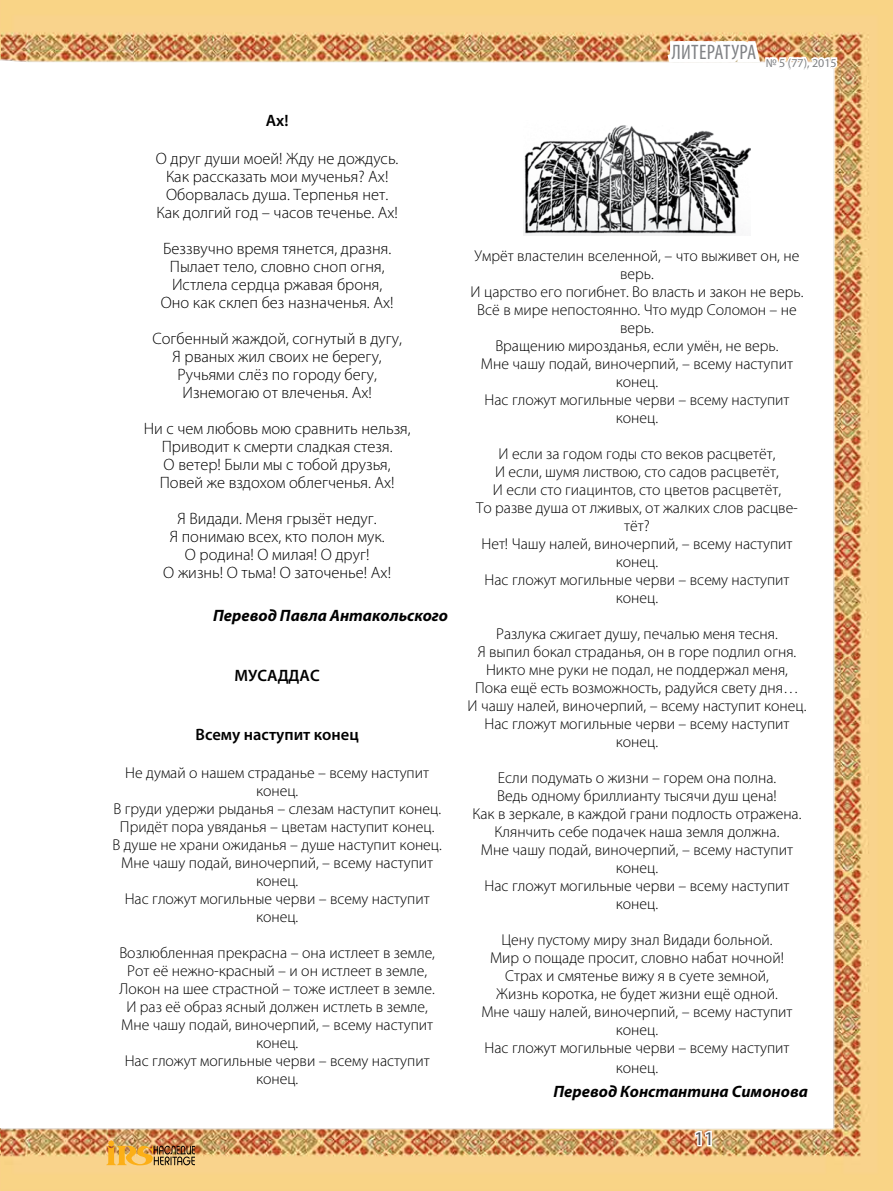
<style>
.page{position:relative;width:893px;height:1191px;background:#fff}
.page>*{position:absolute;margin:0;border:0;box-sizing:border-box;transform-origin:0 0}
.t1{font:19.5px "Myriad Pro";color:#58595b}
.t2{font:300 16.5px/18px "Myriad Pro";color:#000;text-align:center}
.t3{font:italic 700 16.5px "Myriad Pro";color:#000}
.t4{font:600 16.5px "Myriad Pro";color:#000}
.t5{font:300 15.75px/18px "Myriad Pro";color:#000;text-align:center}
.t6{font:12px "Myriad Pro";color:#808285}
</style>
<div class="page">
<img style="left:0;top:0;width:893px;height:1191px">
<svg style="left:693px;top:1128px;width:20px;height:19px"></svg>
<img style="left:106px;top:1140px;width:89px;height:25px">
<svg style="left:663px;top:0;width:176px;height:110px"></svg>
<img style="left:524px;top:120px;width:226px;height:115px">
<p class="t4" style="left:266px;top:110px;width:24px">Ах!</p>
<p class="t2" style="left:156px;top:150px;width:244px">О друг души моей! Жду не дождусь.<br>Как рассказать мои мученья? Ах!<br>Оборвалась душа. Терпенья нет.<br>Как долгий год – часов теченье. Ах!</p>
<p class="t2" style="left:161px;top:240px;width:234px">Беззвучно время тянется, дразня.<br>Пылает тело, словно сноп огня,<br>Истлела сердца ржавая броня,<br>Оно как склеп без назначенья. Ах!</p>
<p class="t2" style="left:152px;top:330px;width:251px">Согбенный жаждой, согнутый в дугу,<br>Я рваных жил своих не берегу,<br>Ручьями слёз по городу бегу,<br>Изнемогаю от влеченья. Ах!</p>
<p class="t2" style="left:144px;top:420px;width:268px">Ни с чем любовь мою сравнить нельзя, Приводит к смерти сладкая стезя.<br>О ветер! Были мы с тобой друзья, Повей же вздохом облегченья. Ах!</p>
<p class="t2" style="left:163px;top:510px;width:229px">Я Видади. Меня грызёт недуг.<br>Я понимаю всех, кто полон мук.<br>О родина! О милая! О друг!<br>О жизнь! О тьма! О заточенье! Ах!</p>
<p class="t3" style="left:213px;top:605px;width:236px">Перевод Павла Антакольского</p>
<p class="t4" style="left:235px;top:664px;width:87px">МУСАДДАС</p>
<p class="t4" style="left:196px;top:724px;width:165px">Всему наступит конец</p>
<p class="t5" style="left:112px;top:764px;width:331px">Не думай о нашем страданье – всему наступит конец.<br>В груди удержи рыданья – слезам наступит конец.<br>Придёт пора увяданья – цветам наступит конец.<br>В душе не храни ожиданья – душе наступит конец.<br>Мне чашу подай, виночерпий, – всему наступит конец.<br>Нас гложут могильные черви – всему наступит конец.</p>
<p class="t5" style="left:119px;top:944px;width:317px">Возлюбленная прекрасна – она истлеет в земле, Рот её нежно-красный – и он истлеет в земле, Локон на шее страстной – тоже истлеет в земле.<br>И раз её образ ясный должен истлеть в земле, Мне чашу подай, виночерпий, – всему наступит конец.<br>Нас гложут могильные черви – всему наступит конец.</p>
<p class="t6" style="left:672px;top:55px;width:166px"><sup>ЛИТЕРАТУРА</sup> № 5 (77), 2015</p>
<p class="t5" style="left:471px;top:247px;width:334px">Умрёт властелин вселенной, – что выживет он, не верь.<br>И царство его погибнет. Во власть и закон не верь.<br>Всё в мире непостоянно. Что мудр Соломон – не верь.<br>Вращению мирозданья, если умён, не верь.<br>Мне чашу подай, виночерпий, – всему наступит конец.<br>Нас гложут могильные черви – всему наступит конец.</p>
<p class="t5" style="left:476px;top:445px;width:323px">И если за годом годы сто веков расцветёт,<br>И если, шумя листвою, сто садов расцветёт,<br>И если сто гиацинтов, сто цветов расцветёт,<br>То разве душа от лживых, от жалких слов расцве&shy;тёт?<br>Нет! Чашу налей, виночерпий, – всему наступит конец.<br>Нас гложут могильные черви – всему наступит конец.</p>
<p class="t5" style="left:468px;top:625px;width:340px">Разлука сжигает душу, печалью меня тесня.<br>Я выпил бокал страданья, он в горе подлил огня.<br>Никто мне руки не подал, не поддержал меня,<br>Пока ещё есть возможность, радуйся свету дня…<br>И чашу налей, виночерпий, – всему наступит конец.<br>Нас гложут могильные черви – всему наступит конец.</p>
<p class="t5" style="left:472px;top:769px;width:331px">Если подумать о жизни – горем она полна.<br>Ведь одному бриллианту тысячи душ цена!<br>Как в зеркале, в каждой грани подлость отражена.<br>Клянчить себе подачек наша земля должна.<br>Мне чашу подай, виночерпий, – всему наступит конец.<br>Нас гложут могильные черви – всему наступит конец.</p>
<p class="t5" style="left:481px;top:931px;width:313px">Цену пустому миру знал Видади больной.<br>Мир о пощаде просит, словно набат ночной!<br>Страх и смятенье вижу я в суете земной,<br>Жизнь коротка, не будет жизни ещё одной.<br>Мне чашу налей, виночерпий, – всему наступит конец.<br>Нас гложут могильные черви – всему наступит</p>
<p class="t5" style="left:616px;top:1059px;width:44px">конец.</p>
<p class="t3" style="left:553px;top:1080px;width:256px">Перевод Константина Симонова</p>
<p class="t1" style="left:694px;top:1126px;width:22px">11</p>
</div>
